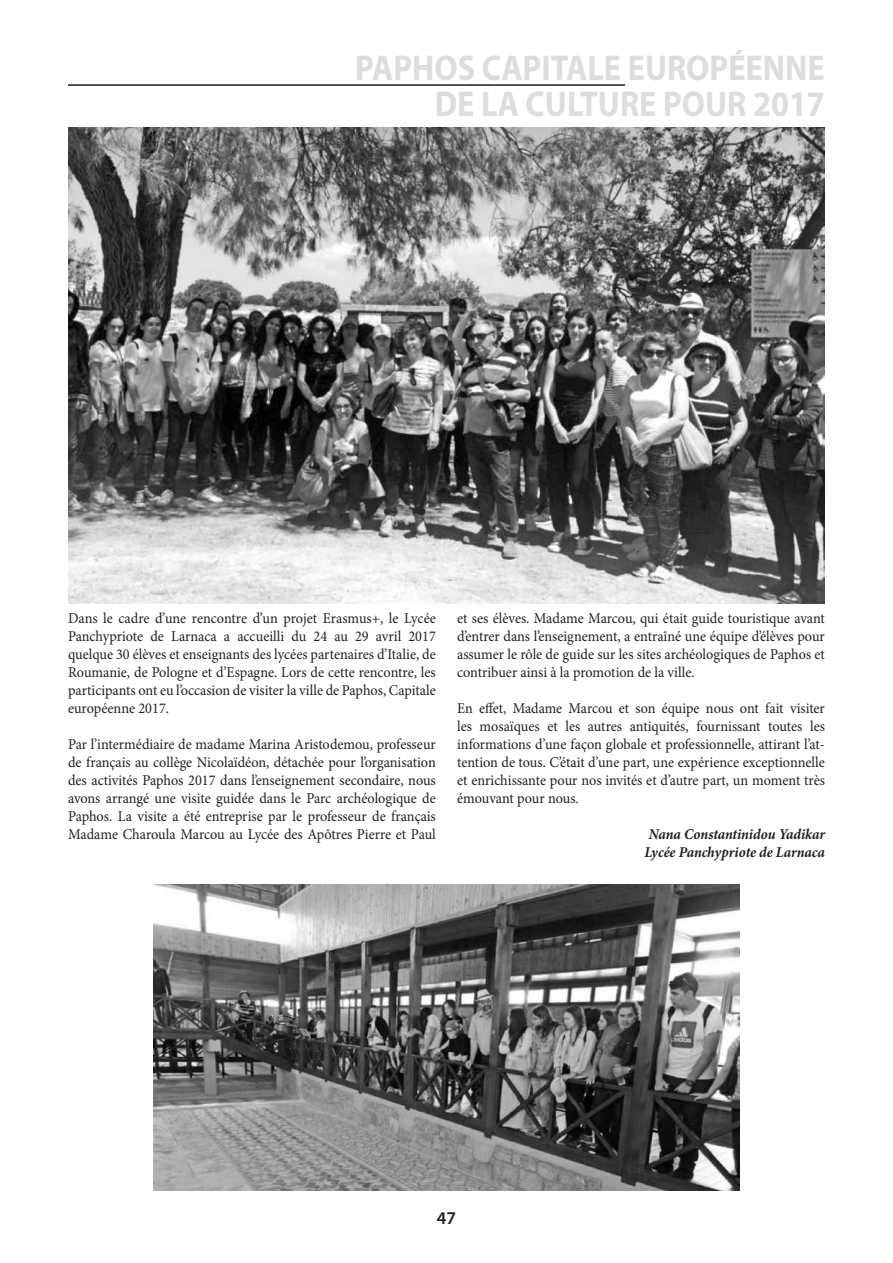
<style>
.page{position:relative;width:893px;height:1263px;background:#fff}
.page>*{position:absolute;margin:0;border:0;box-sizing:border-box;transform-origin:0 0}
.t1{font:700 36px/36px "Myriad Pro";color:#dcddde;text-align:right;scale:.9 1}
.t2{font:600 18px "Myriad Pro";color:#231f20}
.t3{font:15px/18px "Minion Pro";color:#231f20;text-align:justify;scale:.95 1}
.t4{font:15px/18px "Minion Pro";color:#231f20;text-align:justify;scale:.94 1}
.t5{font:italic 700 15px/18px "Minion Pro";letter-spacing:-.005em;color:#231f20;text-align:center;scale:.95 1}
</style>
<div class="page">
<hr style="left:68px;top:84px;width:557px;height:2px;background:#231f20">
<img style="left:154px;top:884px;width:585px;height:307px">
<img style="left:68px;top:128px;width:757px;height:476px">
<h1 class="t1" style="left:355px;top:49px;width:523px">PAPHOS CAPITALE EUROPÉENNE<br>DE LA CULTURE POUR 2017</h1>
<p class="t3" style="left:68px;top:609px;width:389px">Dans le cadre d’une rencontre d’un projet Erasmus+, le Lycée Panchypriote de Larnaca a accueilli du 24 au 29 avril 2017 quelque 30 élèves et enseignants des lycées partenaires d’Italie, de Roumanie, de Pologne et d’Espagne. Lors de cette rencontre, les participants ont eu l’occasion de visiter la ville de Paphos, Capitale européenne 2017.</p>
<p class="t3" style="left:68px;top:735px;width:389px">Par l’intermédiaire de madame Marina Aristodemou, professeur de français au collège Nicolaïdéon, détachée pour l’organisation des activités Paphos 2017 dans l’enseignement secondaire, nous avons arrangé une visite guidée dans le Parc archéologique de Paphos. La visite a été entreprise par le professeur de français Madame Charoula Marcou au Lycée des Apôtres Pierre et Paul</p>
<p class="t3" style="left:457px;top:609px;width:389px">et ses élèves. Madame Marcou, qui était guide touristique avant d’entrer dans l’enseignement, a entraîné une équipe d’élèves pour assumer le rôle de guide sur les sites archéologiques de Paphos et contribuer ainsi à la promotion de la ville.</p>
<p class="t4" style="left:457px;top:699px;width:393px">En effet, Madame Marcou et son équipe nous ont fait visiter les mosaïques et les autres antiquités, fournissant toutes les informations d’une façon globale et professionnelle, attirant l’at&shy;tention de tous. C’était d’une part, une expérience exceptionnelle et enrichissante pour nos invités et d’autre part, un moment très émouvant pour nous.</p>
<p class="t5" style="left:644px;top:825px;width:192px">Nana Constantinidou Yadikar<br>Lycée Panchypriote de Larnaca</p>
<p class="t2" style="left:437px;top:1206px;width:21px">47</p>
</div>
